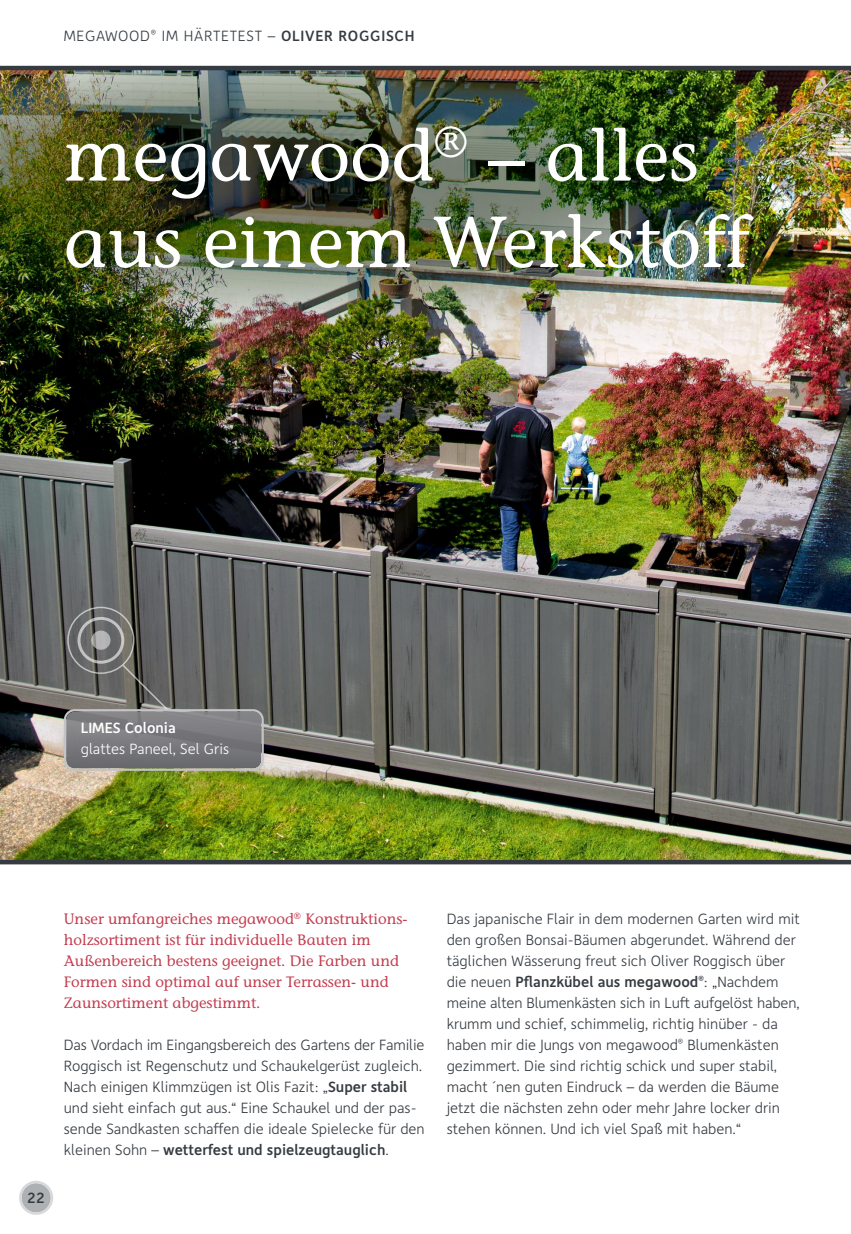
<style>
.page{position:relative;width:851px;height:1234px;background:#fff}
.page>*{position:absolute;margin:0;border:0;box-sizing:border-box;transform-origin:0 0}
.t1{font:72px/86.4px "Stone Informal LT";color:#fff}
.t2{font:300 15px/21px "Depot";color:#353b41}
.t3{font:15px/21px "Stone Informal LT";color:#c33e51}
.t4{font:300 15px "Depot";letter-spacing:.05em;color:#353b41}
.t5{font:300 15px "Depot";color:#fff}
.t6{font:500 15px "Depot";color:#fff}
.t7{font:500 15px "Depot";color:#353b41}
.s1{font-weight:500}
</style>
<div class="page">
<img style="left:0;top:70px;width:850px;height:787px">
<svg style="left:64px;top:606px;width:200px;height:164px;background:#6f6f6f"></svg>
<div style="left:91px;top:630px;width:19px;height:19px;background:#fff;border-radius:50%;opacity:.5"></div>
<hr style="left:0;top:66px;width:850px;height:4px;background:#353b41">
<svg style="left:0;top:857px;width:850px;height:358px"></svg>
<p class="t4" style="left:64px;top:31px;width:352px">megawood<sup>®</sup> im Härtetest – <span class="s1">OLIVER ROGGISCH</span></p>
<h1 class="t1" style="left:64px;top:120px;width:686px">megawood<sup>®</sup> – alles aus einem Werkstoff</h1>
<p class="t6" style="left:81px;top:723px;width:96px">LIMES Colonia</p>
<p class="t5" style="left:81px;top:744px;width:150px">glattes Paneel, sel gris</p>
<p class="t7" style="left:27px;top:1191px;width:19px">22</p>
<p class="t3" style="left:64px;top:909px;width:345px">Unser umfangreiches megawood<sup>®</sup> Konstruktions&shy;holzsortiment ist für individuelle Bauten im Außenbereich bestens geeignet. Die Farben und Formen sind optimal auf unser Terrassen- und Zaunsortiment abgestimmt.</p>
<p class="t2" style="left:64px;top:1035px;width:362px">das Vordach im eingangsbereich des gartens der Familie roggisch ist regenschutz und schaukelgerüst zugleich.<br>Nach einigen Klimmzügen ist olis Fazit: „<span class="s1">Super stabil </span>und sieht einfach gut aus.“ eine schaukel und der pas&shy;sende sandkasten schaffen die ideale spielecke für den kleinen sohn – <span class="s1">wetterfest und spielzeugtauglich</span>.</p>
<p class="t2" style="left:446px;top:909px;width:354px">das japanische Flair in dem modernen garten wird mit den großen Bonsai-Bäumen abgerundet. während der täglichen wässerung freut sich oliver roggisch über die neuen <span class="s1">Pflanzkübel aus megawood</span><sup>®</sup>: „Nachdem meine alten Blumenkästen sich in Luft aufgelöst haben, krumm und schief, schimmelig, richtig hinüber - da haben mir die Jungs von megawood<sup>®</sup> Blumenkästen gezimmert. die sind richtig schick und super stabil, macht ´nen guten eindruck – da werden die Bäume jetzt die nächsten zehn oder mehr Jahre locker drin stehen können. Und ich viel spaß mit haben.“</p>
</div>
